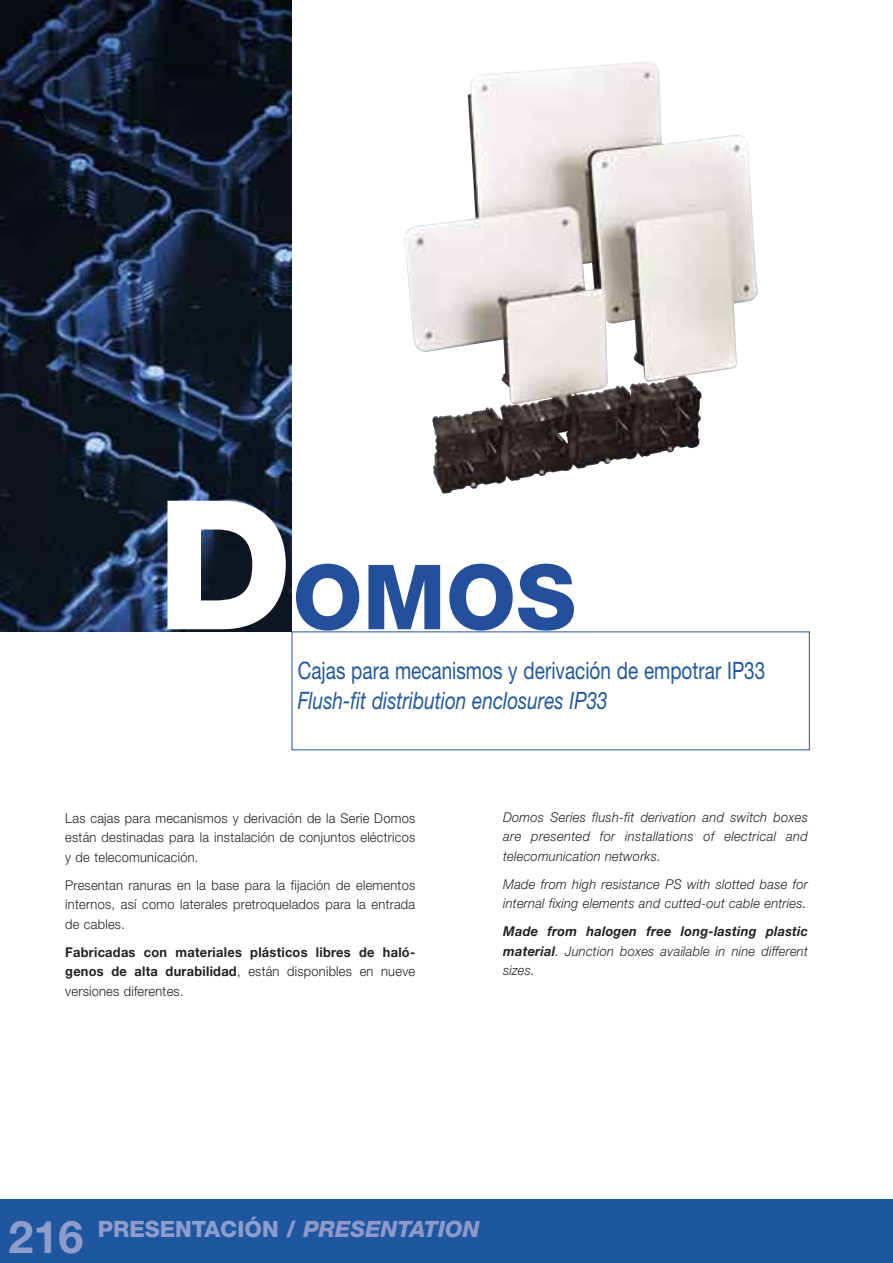
<style>
.page{position:relative;width:893px;height:1263px;background:#fff}
.page>*{position:absolute;margin:0;border:0;box-sizing:border-box;transform-origin:0 0}
.cajas_texto_TIPO{font:800 90px "Helvetica Neue";color:#244f9c}
.t1{font:700 45px "Helvetica Neue";color:#8e9dcc}
.t2{font:24px "Helvetica Neue";color:#1e57a0;scale:.79 1}
.t3{font:italic 24px "Helvetica Neue";color:#1e57a0;scale:.79 1}
.cajas_texto_TIPO-2{font:800 22.5px "Helvetica Neue";color:#8e9dcc}
.t4{font:300 13.5px/19.5px "Helvetica Neue";letter-spacing:.02em;color:#212125;text-align:justify;scale:.95 1}
.t5{font:italic 300 13.5px/19.5px "Helvetica Neue";letter-spacing:.02em;color:#212125;text-align:justify;scale:.95 1}
.t6{font:700 13.5px/19.5px "Helvetica Neue";letter-spacing:.02em;color:#212125;text-align:justify;scale:.95 1}
.t7{font:italic 700 13.5px/19.5px "Helvetica Neue";letter-spacing:.02em;color:#212125;text-align:justify;scale:.95 1}
.s1{font-size:180px;color:#fff}
.s2{font-weight:300}
.s3{color:#8f98ca}
.s4{font-style:italic;color:#8f98ca}
</style>
<div class="page">
<div style="left:0;top:1199px;width:893px;height:64px;background:#1e57a0"></div>
<img style="left:0;top:0;width:292px;height:631px">
<img style="left:432px;top:61px;width:326px;height:433px">
<p class="cajas_texto_TIPO" style="left:156px;top:544px;width:422px"><span class="s1">D</span>OMOS</p>
<p class="t2" style="left:298px;top:656px;width:593px">Cajas para mecanismos y derivación de empotrar IP33</p>
<p class="t3" style="left:298px;top:686px;width:394px">Flush-fit distribution enclosures IP33</p>
<p class="t4" style="left:65px;top:808px;width:370px">Las cajas para mecanismos y derivación de la Serie Domos están destinadas para la instalación de conjuntos eléctricos y de telecomunicación.</p>
<p class="t4" style="left:65px;top:875px;width:370px">Presentan ranuras en la base para la fijación de elementos internos, así como laterales pretroquelados para la entrada de cables.</p>
<p class="t6" style="left:65px;top:942px;width:370px">Fabricadas con materiales plásticos libres de haló&shy;genos de alta durabilidad<span class="s2">, están disponibles en nueve versiones diferentes.</span></p>
<p class="t5" style="left:503px;top:807px;width:322px">Domos Series flush-fit derivation and switch boxes are presented for installations of electrical and telecomunication networks.</p>
<p class="t5" style="left:503px;top:874px;width:322px">Made from high resistance PS with slotted base for internal fixing elements and cutted-out cable entries.</p>
<p class="t7" style="left:503px;top:921px;width:322px">Made from halogen free long-lasting plastic material<span class="s2">. Junction boxes available in nine different sizes.</span></p>
<p class="t1" style="left:8px;top:1209px;width:77px">216</p>
<p class="cajas_texto_TIPO-2" style="left:98px;top:1216px;width:383px">PRESENTACIÓN <span class="s3">/</span> <span class="s4">PRESENTATION</span></p>
</div>
